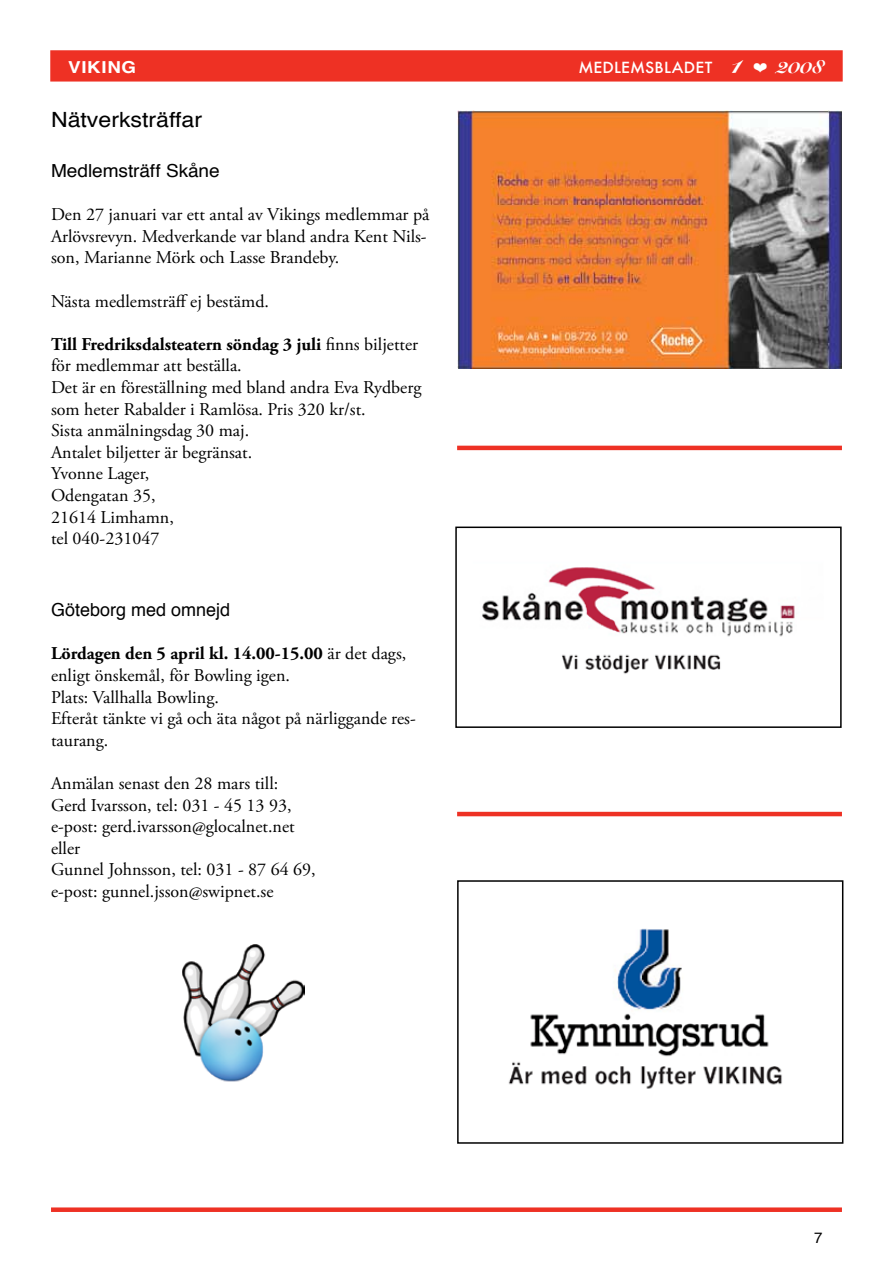
<style>
.page{position:relative;width:893px;height:1263px;background:#fff}
.page>*{position:absolute;margin:0;border:0;box-sizing:border-box;transform-origin:0 0}
.t1{font:21px "Helvetica";color:#000;scale:1.1 1}
.t2{font:18px/21.6px "Adobe Garamond Pro";color:#000}
.t3{font:18px "Helvetica";color:#000;scale:1.06 1}
.t4{font:18px "Helvetica";color:#000}
.t5{font:700 16.5px "Helvetica";letter-spacing:.035em;color:#fff;scale:1.14 1}
.t6{font:500 15px "Futura";letter-spacing:.01em;color:#fff;scale:1.05 1}
.t7{font:15px "Helvetica";color:#000}
.s1{font-family:"Snell Roundhand";font-weight:900;font-size:23.7px}
.s2{font-family:"Snell Roundhand";font-weight:900;font-size:20.4px}
.s3{font-weight:700}
</style>
<div class="page">
<div style="left:51px;top:51px;width:791px;height:30px;background:#ee3124"></div>
<div style="left:50px;top:50px;width:793px;height:32px;border:2px solid #ee3124"></div>
<img style="left:457px;top:110px;width:385px;height:259px">
<img style="left:482px;top:567px;width:313px;height:107px">
<div style="left:455px;top:526px;width:387px;height:202px;border:2px solid #000"></div>
<img style="left:508px;top:928px;width:274px;height:161px">
<div style="left:457px;top:880px;width:386px;height:264px;border:2px solid #000"></div>
<div style="left:51px;top:1207px;width:791px;height:5px;background:#ee3124"></div>
<img style="left:182px;top:944px;width:123px;height:138px">
<hr style="left:457px;top:446px;width:385px;height:4px;background:#ee3124">
<hr style="left:457px;top:812px;width:385px;height:4px;background:#ee3124">
<p class="t5" style="left:68px;top:54px;width:61px">VIKING</p>
<p class="t6" style="left:578px;top:57px;width:235px">MEDLEMSBLADET <span class="s1">1</span> ❤ <span class="s2">2008</span></p>
<p class="t1" style="left:51px;top:103px;width:139px">Nätverksträffar</p>
<p class="t3" style="left:51px;top:157px;width:161px">Medlemsträff Skåne</p>
<p class="t2" style="left:51px;top:204px;width:380px">Den 27 januari var ett antal av Vikings medlemmar på<br>Arlövsrevyn. Medverkande var bland andra Kent Nils&shy;son, Marianne Mörk och Lasse Brandeby.</p>
<p class="t2" style="left:51px;top:291px;width:220px">Nästa medlemsträff ej bestämd.</p>
<p class="t2" style="left:51px;top:334px;width:372px"><span class="s3">Till Fredriksdalsteatern söndag 3 juli</span> finns biljetter för medlemmar att beställa.<br>Det är en föreställning med bland andra Eva Rydberg som heter Rabalder i Ramlösa. Pris 320 kr/st.<br>Sista anmälningsdag 30 maj.<br>Antalet biljetter är begränsat.<br>Yvonne Lager,<br>Odengatan 35,<br>21614 Limhamn,<br>tel 040-231047</p>
<p class="t4" style="left:51px;top:596px;width:181px">Göteborg med omnejd</p>
<p class="t2" style="left:51px;top:644px;width:366px"><span class="s3">Lördagen den 5 april kl. 14.00-15.00</span> är det dags, enligt önskemål, för Bowling igen.<br>Plats: Vallhalla Bowling.<br>Efteråt tänkte vi gå och äta något på närliggande res&shy;taurang.</p>
<p class="t2" style="left:51px;top:773px;width:266px">Anmälan senast den 28 mars till:<br>Gerd Ivarsson, tel: 031 - 45 13 93, e-post: gerd.ivarsson@glocalnet.net eller<br>Gunnel Johnsson, tel: 031 - 87 64 69, e-post: gunnel.jsson@swipnet.se</p>
<p class="t7" style="left:814px;top:1226px;width:10px">7</p>
</div>
